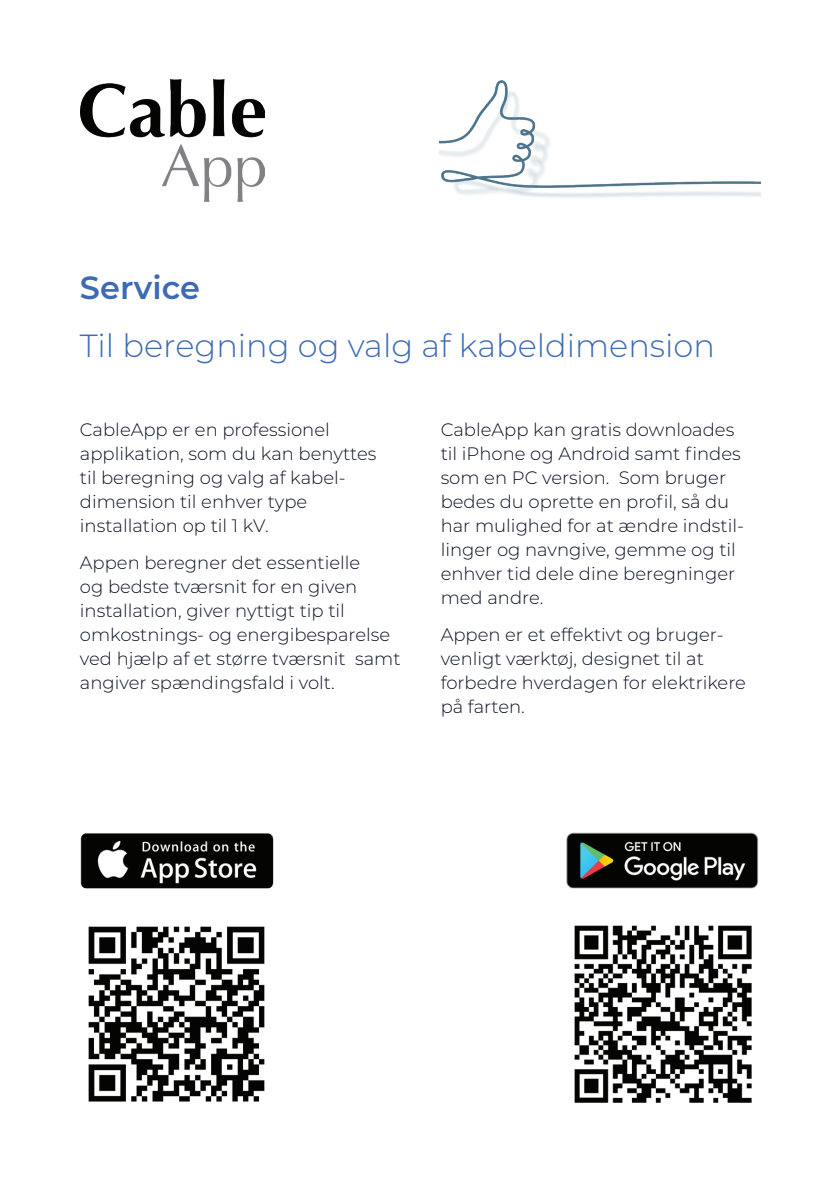
<style>
.page{position:relative;width:840px;height:1191px;background:#fff}
.page>*{position:absolute;margin:0;border:0;box-sizing:border-box;transform-origin:0 0}
.t1{font:300 32px "Montserrat";color:#3d6bb3}
.t2{font:600 32px "Montserrat";color:#3d6bb3}
.t3{font:300 18px/24px "Montserrat";color:#0a1124}
</style>
<div class="page">
<img style="left:80px;top:833px;width:194px;height:56px">
<img style="left:566px;top:832px;width:193px;height:57px">
<img style="left:88px;top:926px;width:177px;height:176px">
<img style="left:574px;top:925px;width:178px;height:178px">
<img style="left:439px;top:80px;width:321px;height:118px">
<img style="left:81px;top:79px;width:183px;height:123px">
<h1 class="t2" style="left:80px;top:265px;width:121px">Service</h1>
<h1 class="t1" style="left:80px;top:324px;width:636px">Til beregning og valg af kabeldimension</h1>
<p class="t3" style="left:80px;top:417px;width:298px">CableApp er en professionel applikation, som du kan benyttes til beregning og valg af kabel&shy;dimension til enhver type installation op til 1 kV.</p>
<p class="t3" style="left:80px;top:550px;width:322px">Appen beregner det essentielle<br>og bedste tværsnit for en given installation, giver nyttigt tip til omkostnings- og energibesparelse ved hjælp af et større tværsnit samt angiver spændingsfald i volt.</p>
<p class="t3" style="left:440px;top:417px;width:304px">CableApp kan gratis downloades til iPhone og Android samt findes som en PC version. Som bruger bedes du oprette en profil, så du har mulighed for at ændre indstil&shy;linger og navngive, gemme og til enhver tid dele dine beregninger med andre.</p>
<p class="t3" style="left:440px;top:622px;width:306px">Appen er et effektivt og bruger&shy;venligt værktøj, designet til at forbedre hverdagen for elektrikere på farten.</p>
</div>
